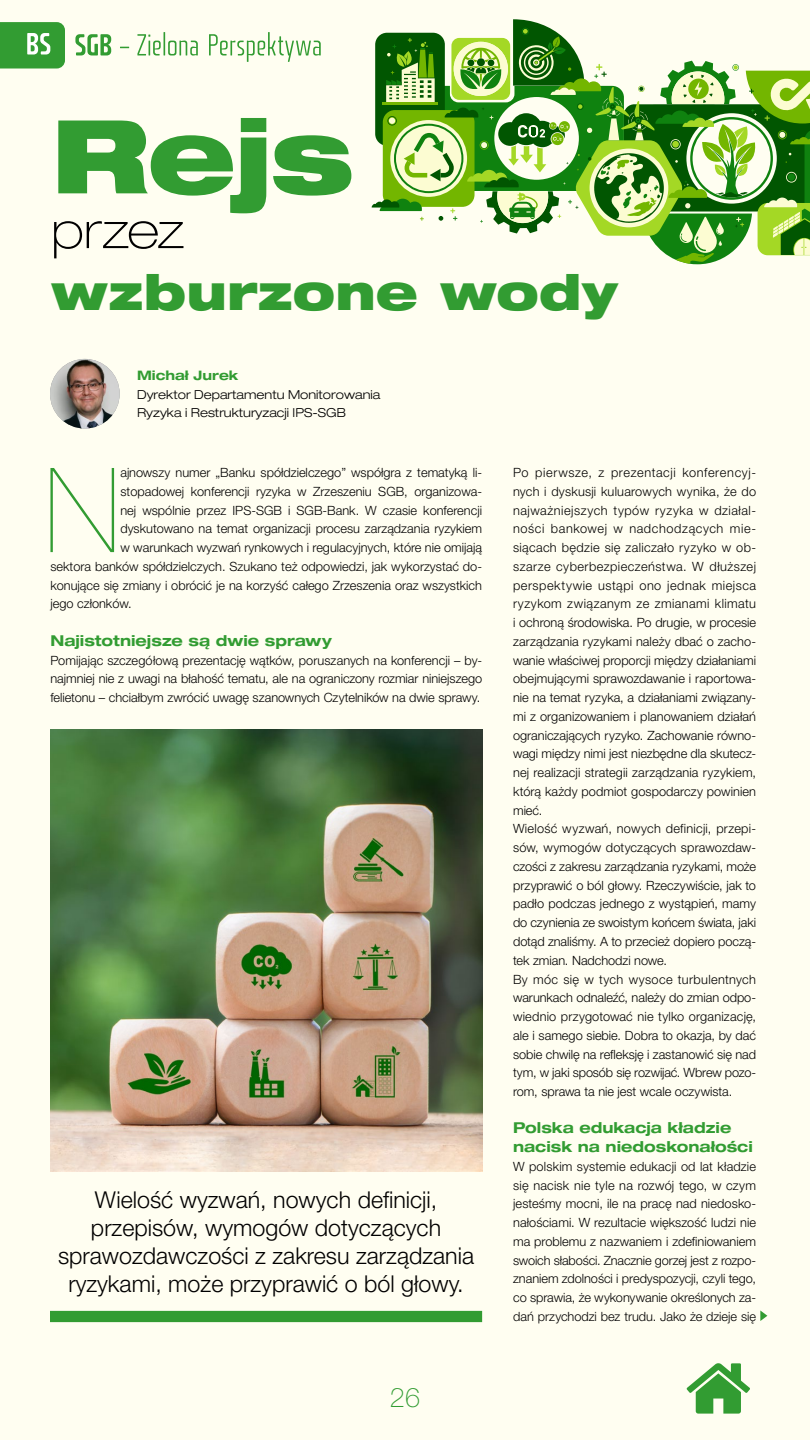
<style>
.page{position:relative;width:810px;height:1440px;background:#fffef1}
.page>*{position:absolute;margin:0;border:0;box-sizing:border-box;transform-origin:0 0}
.t1{font:200 117.82px "Helvetica Neue LT Pro";color:#329c32}
.t2{font:900 expanded 102px "Helvetica Neue LT Pro";color:#329c32}
.t3{font:100 expanded 51px "Helvetica Neue LT Pro";letter-spacing:-.005em;color:#000}
.t4{font:900 expanded 48.75px "Helvetica Neue LT Pro";letter-spacing:.005em;color:#329c32}
.t5{font:100 27px "Helvetica Neue LT Pro";color:#329c32}
.t6{font:300 23.25px/27.9px "Helvetica Neue LT Pro";color:#000;text-align:center}
.t7{font:700 expanded 15px/18.8px "Helvetica Neue LT Pro";color:#329c32}
.t8{font:700 expanded 13.12px "Helvetica Neue LT Pro";color:#329c32}
.t9{font:300 12.75px/18.8px "Helvetica Neue LT Pro";color:#000;text-align:justify}
.t10{font:300 expanded 12.38px/18.6px "Helvetica Neue LT Pro";color:#000}
</style>
<div class="page">
<svg style="left:372px;top:19px;width:438px;height:245px"></svg>
<img style="left:50px;top:359px;width:70px;height:70px;border-radius:35px">
<div style="left:50px;top:1311px;width:432px;height:11px;background:#329c32"></div>
<svg style="left:760px;top:1310px;width:7px;height:11px"></svg>
<img style="left:50px;top:729px;width:432px;height:442px">
<svg style="left:75px;top:32px;width:246px;height:30px"></svg>
<svg style="left:0;top:22px;width:65px;height:47px;background:#49a749"></svg>
<svg style="left:687px;top:1363px;width:63px;height:51px"></svg>
<h2 class="t2" style="left:51px;top:90px;width:304px">Rejs</h2>
<h3 class="t3" style="left:51px;top:200px;width:134px">przez</h3>
<h3 class="t4" style="left:51px;top:260px;width:568px">wzburzone wody</h3>
<p class="t8" style="left:137px;top:367px;width:103px">Michał Jurek</p>
<p class="t10" style="left:137px;top:385px;width:245px">Dyrektor Departamentu Monitorowania<br>Ryzyka i Restrukturyzacji IPS-SGB</p>
<h1 class="t1" style="left:44px;top:442px;width:78px">N</h1>
<p class="t9" style="left:120px;top:463px;width:363px">ajnowszy numer „Banku spółdzielczego” współgra z tematyką li-</p>
<p class="t9" style="left:120px;top:482px;width:363px">stopadowej konferencji ryzyka w Zrzeszeniu SGB, organizowa-</p>
<p class="t9" style="left:120px;top:500px;width:363px">nej wspólnie przez IPS-SGB i SGB-Bank. W czasie konferencji</p>
<p class="t9" style="left:120px;top:519px;width:363px">dyskutowano na temat organizacji procesu zarządzania ryzykiem</p>
<p class="t9" style="left:120px;top:538px;width:363px">w warunkach wyzwań rynkowych i regulacyjnych, które nie omijają</p>
<p class="t9" style="left:50px;top:557px;width:433px">sektora banków spółdzielczych. Szukano też odpowiedzi, jak wykorzystać do-</p>
<p class="t9" style="left:50px;top:575px;width:433px">konujące się zmiany i obrócić je na korzyść całego Zrzeszenia oraz wszystkich</p>
<p class="t9" style="left:50px;top:594px;width:83px">jego członków.</p>
<p class="t7" style="left:50px;top:631px;width:283px">Najistotniejsze są dwie sprawy</p>
<p class="t9" style="left:50px;top:650px;width:433px">Pomijając szczegółową prezentację wątków, poruszanych na konferencji – by&shy;najmniej nie z uwagi na błahość tematu, ale na ograniczony rozmiar niniejszego felietonu – chciałbym zwrócić uwagę szanownych Czytelników na dwie sprawy.</p>
<h3 class="t6" style="left:58px;top:1186px;width:418px">Wielość wyzwań, nowych definicji, przepisów, wymogów dotyczących sprawozdawczości z zakresu zarządzania ryzykami, może przyprawić o ból głowy.</h3>
<h3 class="t5" style="left:390px;top:1382px;width:32px">26</h3>
<p class="t9" style="left:513px;top:463px;width:245px;text-align:left">Po pierwsze, z prezentacji konferencyj&shy;nych i dyskusji kuluarowych wynika, że do najważniejszych typów ryzyka w działal&shy;ności bankowej w nadchodzących mie&shy;siącach będzie się zaliczało ryzyko w ob&shy;szarze cyberbezpieczeństwa. W dłuższej perspektywie ustąpi ono jednak miejsca ryzykom związanym ze zmianami klimatu i ochroną środowiska. Po drugie, w procesie zarządzania ryzykami należy dbać o zacho&shy;wanie właściwej proporcji między działaniami obejmującymi sprawozdawanie i raportowa&shy;nie na temat ryzyka, a działaniami związany&shy;mi z organizowaniem i planowaniem działań ograniczających ryzyko. Zachowanie równo&shy;wagi między nimi jest niezbędne dla skutecz&shy;nej realizacji strategii zarządzania ryzykiem, którą każdy podmiot gospodarczy powinien mieć.<br>Wielość wyzwań, nowych definicji, przepi&shy;sów, wymogów dotyczących sprawozdaw&shy;czości z zakresu zarządzania ryzykami, może przyprawić o ból głowy. Rzeczywiście, jak to padło podczas jednego z wystąpień, mamy do czynienia ze swoistym końcem świata, jaki dotąd znaliśmy. A to przecież dopiero począ&shy;tek zmian. Nadchodzi nowe.<br>By móc się w tych wysoce turbulentnych warunkach odnaleźć, należy do zmian odpo&shy;wiednio przygotować nie tylko organizację, ale i samego siebie. Dobra to okazja, by dać sobie chwilę na refleksję i zastanowić się nad tym, w jaki sposób się rozwijać. Wbrew pozo&shy;rom, sprawa ta nie jest wcale oczywista.</p>
<p class="t7" style="left:513px;top:1118px;width:241px">Polska edukacja kładzie nacisk na niedoskonałości</p>
<p class="t9" style="left:513px;top:1157px;width:245px">W polskim systemie edukacji od lat kładzie się nacisk nie tyle na rozwój tego, w czym jesteśmy mocni, ile na pracę nad niedosko&shy;nałościami. W rezultacie większość ludzi nie ma problemu z nazwaniem i zdefiniowaniem swoich słabości. Znacznie gorzej jest z rozpo&shy;znaniem zdolności i predyspozycji, czyli tego, co sprawia, że wykonywanie określonych za&shy;dań przychodzi bez trudu. Jako że dzieje się</p>
</div>
